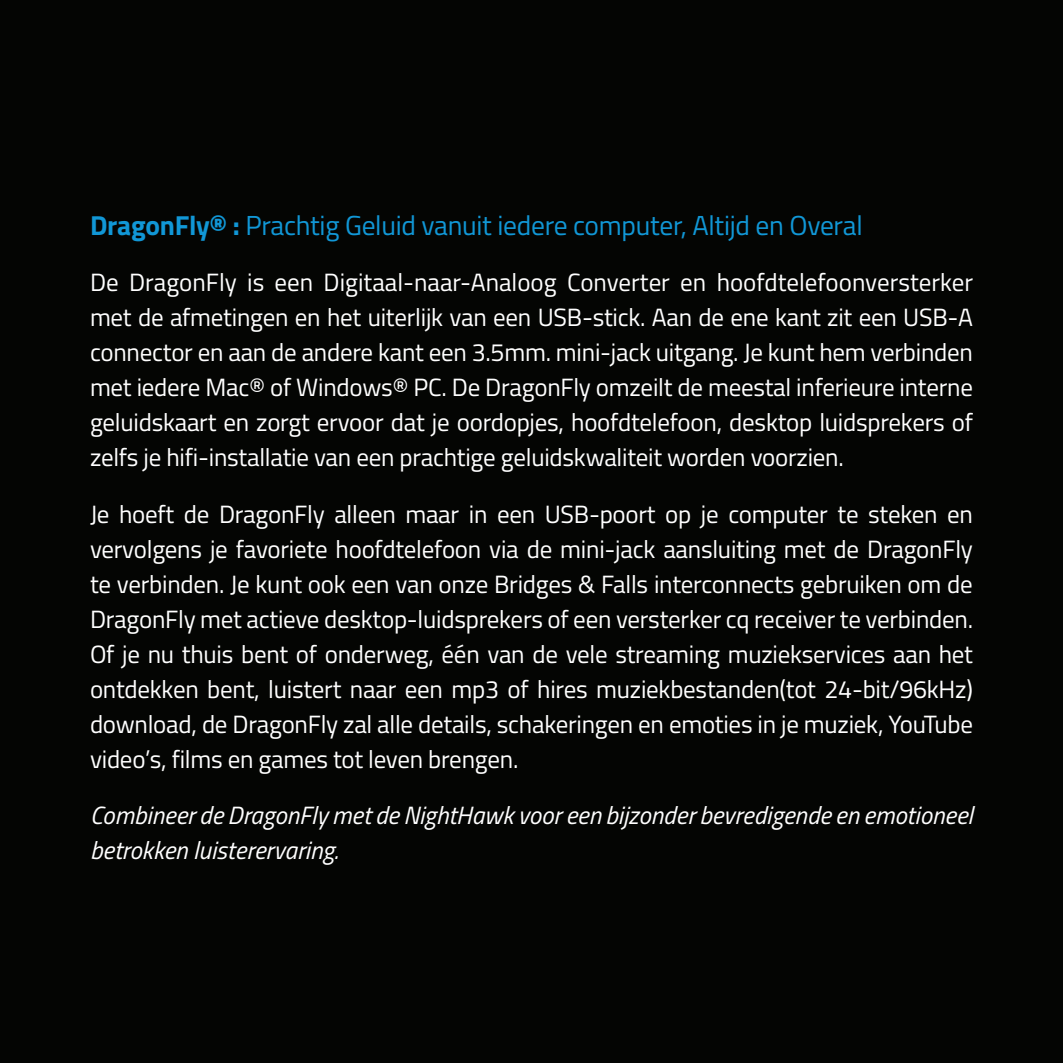
<style>
.page{position:relative;width:1063px;height:1063px;background:#040503}
.page>*{position:absolute;margin:0;border:0;box-sizing:border-box;transform-origin:0 0}
.Sub_Title{font:27.5px "Titillium Web";letter-spacing:-.01em;color:#1197d6}
.body{font:25px/35px "Titillium Web";letter-spacing:-.01em;color:#fff;text-align:justify}
.body-2{font:italic 25px/35px "Titillium Web";color:#fff}
.s1{font-weight:700}
</style>
<div class="page">
<p class="Sub_Title" style="left:90px;top:205px;width:774px"><span class="s1">DragonFly® :</span> Prachtig Geluid vanuit iedere computer, Altijd en Overal</p>
<p class="body" style="left:90px;top:264px;width:885px">De DragonFly is een Digitaal-naar-Analoog Converter en hoofdtelefoonversterker met de afmetingen en het uiterlijk van een USB-stick. Aan de ene kant zit een USB-A connector en aan de andere kant een 3.5mm. mini-jack uitgang. Je kunt hem verbinden met iedere Mac® of Windows® PC. De DragonFly omzeilt de meestal inferieure interne geluidskaart en zorgt ervoor dat je oordopjes, hoofdtelefoon, desktop luidsprekers of zelfs je hifi-installatie van een prachtige geluidskwaliteit worden voorzien.</p>
<p class="body" style="left:90px;top:495px;width:885px">Je hoeft de DragonFly alleen maar in een USB-poort op je computer te steken en vervolgens je favoriete hoofdtelefoon via de mini-jack aansluiting met de DragonFly te verbinden. Je kunt ook een van onze Bridges &amp; Falls interconnects gebruiken om de DragonFly met actieve desktop-luidsprekers of een versterker cq receiver te verbinden.<br>Of je nu thuis bent of onderweg, één van de vele streaming muziekservices aan het ontdekken bent, luistert naar een mp3 of hires muziekbestanden(tot 24-bit/96kHz) download, de DragonFly zal alle details, schakeringen en emoties in je muziek, YouTube video’s, films en games tot leven brengen.</p>
<p class="body-2" style="left:90px;top:796px;width:885px">Combineer de DragonFly met de NightHawk voor een bijzonder bevredigende en emotioneel betrokken luisterervaring.</p>
</div>
